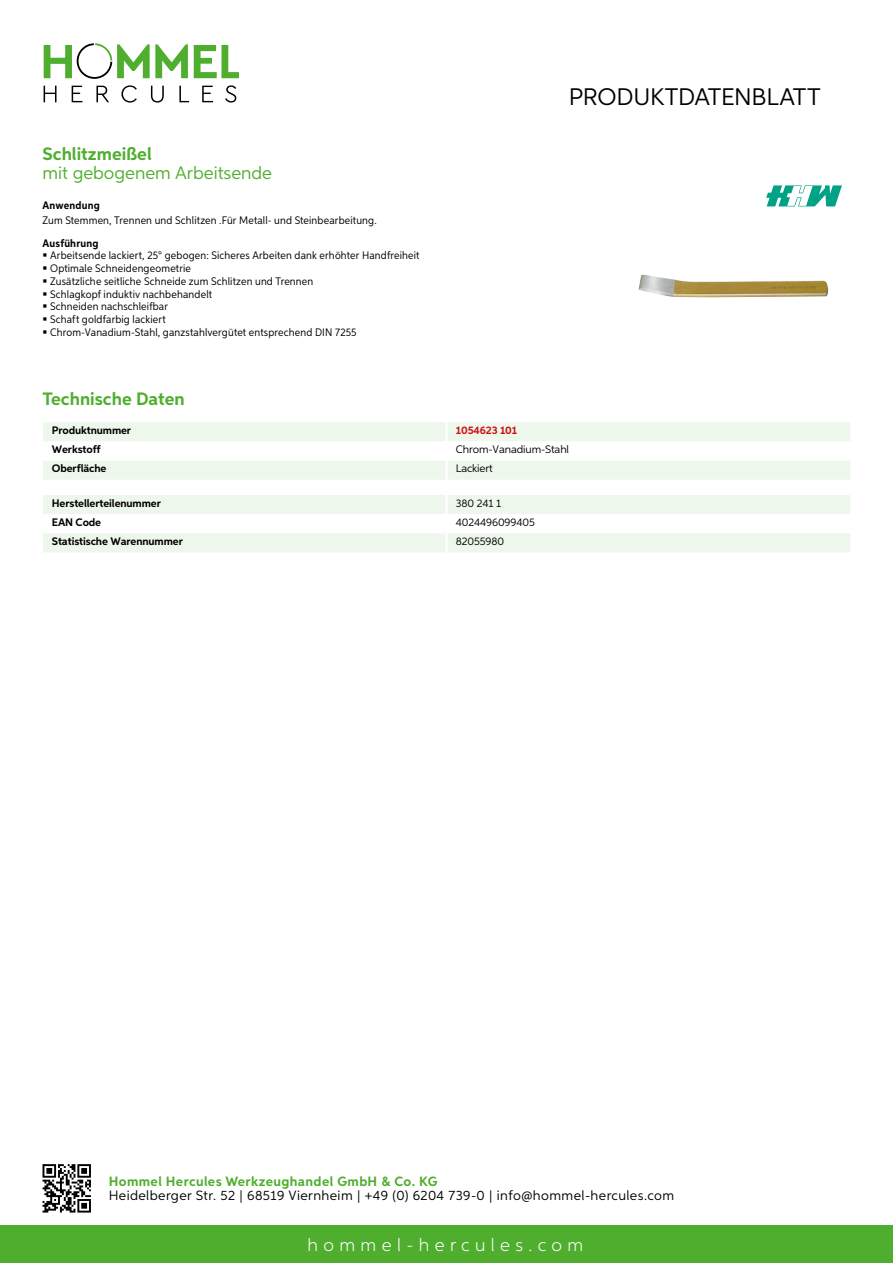
<style>
.page{position:relative;width:893px;height:1263px;background:#fff}
.page>*{position:absolute;margin:0;border:0;box-sizing:border-box;transform-origin:0 0}
.t1{font:24px "Aspira";letter-spacing:-.01em;color:#000}
.t2{font:700 18px "Aspira";color:#50ae2f}
.t3{font:18px "Aspira";color:#50ae2f}
.t4{font:300 18px "Aspira";letter-spacing:.3em;color:#fff}
.t5{font:13.5px "Aspira";letter-spacing:.03em;color:#000}
.t6{font:700 13.5px "Aspira";letter-spacing:.03em;color:#50ae2f}
.t7{font:10.95px/12.8px "Aspira Nar";letter-spacing:.015em;color:#000}
.t8{font:700 10.95px "Aspira";letter-spacing:-.01em;color:#000}
.t9{font:10.95px "Aspira";letter-spacing:-.01em;color:#000}
.t10{font:700 10.95px "Aspira Nar";letter-spacing:.02em;color:#000}
.t11{font:700 10.95px "Aspira";letter-spacing:-.01em;color:#cd1013}
</style>
<div class="page">
<div style="left:0;top:1226px;width:893px;height:37px;background:#50ae2f"></div>
<svg style="left:43px;top:1164px;width:48px;height:48px"></svg>
<svg style="left:194px;top:45px;width:45px;height:33px"></svg>
<svg style="left:44px;top:43px;width:144px;height:36px"></svg>
<svg style="left:44px;top:86px;width:13px;height:16px"></svg>
<svg style="left:72px;top:86px;width:10px;height:16px"></svg>
<svg style="left:96px;top:86px;width:13px;height:16px"></svg>
<svg style="left:121px;top:85px;width:16px;height:18px"></svg>
<svg style="left:151px;top:86px;width:13px;height:17px"></svg>
<svg style="left:179px;top:86px;width:10px;height:16px"></svg>
<svg style="left:202px;top:86px;width:11px;height:16px"></svg>
<svg style="left:225px;top:85px;width:11px;height:18px"></svg>
<svg style="left:43px;top:422px;width:807px;height:58px"></svg>
<hr style="left:445px;top:460px;width:3px;height:20px;background:#fff">
<svg style="left:43px;top:495px;width:807px;height:57px"></svg>
<hr style="left:445px;top:533px;width:3px;height:19px;background:#fff">
<img style="left:638px;top:274px;width:190px;height:23px">
<svg style="left:766px;top:185px;width:76px;height:21px"></svg>
<h2 class="t2" style="left:43px;top:142px;width:111px">Schlitzmeißel</h2>
<h2 class="t3" style="left:43px;top:162px;width:231px">mit gebogenem Arbeitsende</h2>
<p class="t10" style="left:43px;top:199px;width:59px">Anwendung</p>
<p class="t7" style="left:43px;top:214px;width:336px">Zum Stemmen, Trennen und Schlitzen .Für Metall- und Steinbearbeitung.</p>
<p class="t10" style="left:43px;top:236px;width:58px">Ausführung</p>
<p class="t7" style="left:50px;top:249px;width:371px">Arbeitsende lackiert, 25° gebogen: Sicheres Arbeiten dank erhöhter Handfreiheit Optimale Schneidengeometrie<br>Zusätzliche seitliche Schneide zum Schlitzen und Trennen<br>Schlagkopf induktiv nachbehandelt<br>Schneiden nachschleifbar<br>Schaft goldfarbig lackiert<br>Chrom-Vanadium-Stahl, ganzstahlvergütet entsprechend DIN 7255</p>
<h1 class="t1" style="left:569px;top:82px;width:253px">Produktdatenblatt</h1>
<h2 class="t2" style="left:43px;top:388px;width:144px">Technische Daten</h2>
<p class="t8" style="left:52px;top:424px;width:81px">Produktnummer</p>
<p class="t11" style="left:456px;top:424px;width:63px">1054623 101</p>
<p class="t8" style="left:52px;top:443px;width:50px">Werkstoff</p>
<p class="t9" style="left:456px;top:443px;width:115px">Chrom-Vanadium-Stahl</p>
<p class="t8" style="left:52px;top:462px;width:56px">Oberfläche</p>
<p class="t9" style="left:456px;top:462px;width:38px">Lackiert</p>
<p class="t8" style="left:52px;top:496px;width:111px">Herstellerteilenummer</p>
<p class="t9" style="left:456px;top:496px;width:47px">380 241 1</p>
<p class="t8" style="left:52px;top:516px;width:51px">EAN Code</p>
<p class="t9" style="left:456px;top:516px;width:81px">4024496099405</p>
<p class="t8" style="left:52px;top:535px;width:132px">Statistische Warennummer</p>
<p class="t9" style="left:456px;top:535px;width:50px">82055980</p>
<p class="t6" style="left:109px;top:1172px;width:330px">Hommel Hercules Werkzeughandel GmbH &amp; Co. KG</p>
<p class="t5" style="left:109px;top:1187px;width:567px">Heidelberger Str. 52 | 68519 Viernheim | +49 (0) 6204 739-0 | info@hommel-hercules.com</p>
<h2 class="t4" style="left:307px;top:1234px;width:277px">hommel-hercules.com</h2>
</div>
